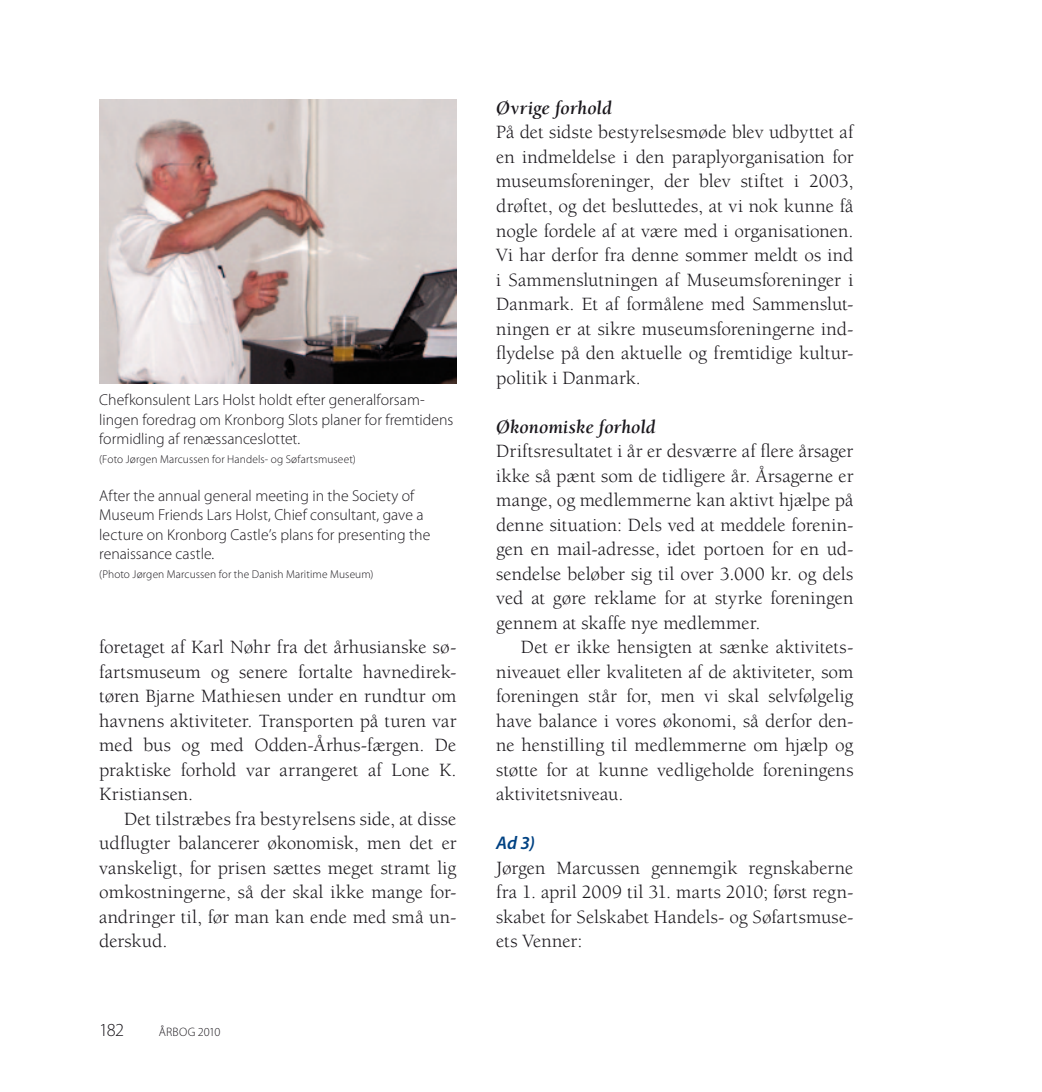
<style>
.page{position:relative;width:1042px;height:1092px;background:#fff}
.page>*{position:absolute;margin:0;border:0;box-sizing:border-box;transform-origin:0 0}
.t1{font:19.25px/24.5px "ATC Laurel";color:#1a171c;text-align:justify}
.t2{font:italic 700 19.25px "ATC Laurel";color:#1a171c}
.t3{font:italic 600 18.38px "Myriad Pro";color:#004283}
.t4{font:300 18.38px "Myriad Pro";color:#1a171c}
.t5{font:300 15.75px/19.2px "Myriad Pro";color:#1a171c}
.t6{font:300 12.25px "Myriad Pro";letter-spacing:.015em;color:#1a171c}
.t7{font:300 11.38px "Myriad Pro";letter-spacing:.01em;color:#1a171c}
</style>
<div class="page">
<img style="left:99px;top:99px;width:357px;height:284px">
<p class="t5" style="left:99px;top:390px;width:356px">Chefkonsulent Lars Holst holdt efter generalforsam&shy;lingen foredrag om Kronborg Slots planer for fremtidens formidling af renæssanceslottet.</p>
<p class="t7" style="left:99px;top:452px;width:258px">(Foto Jørgen Marcussen for Handels- og Søfartsmuseet)</p>
<p class="t5" style="left:99px;top:486px;width:333px">After the annual general meeting in the Society of Museum Friends Lars Holst, Chief consultant, gave a lecture on Kronborg Castle’s plans for presenting the renaissance castle.</p>
<p class="t7" style="left:99px;top:567px;width:276px">(Photo Jørgen Marcussen for the Danish Maritime Museum)</p>
<p class="t1" style="left:99px;top:635px;width:359px">foretaget af Karl Nøhr fra det århusianske sø&shy;fartsmuseum og senere fortalte havnedirek&shy;tøren Bjarne Mathiesen under en rundtur om havnens aktiviteter. Transporten på turen var med bus og med Odden-Århus-færgen. De praktiske forhold var arrangeret af Lone K.<br>Kristiansen.</p>
<p class="t1" style="left:99px;top:806px;width:359px;text-indent:25px">Det tilstræbes fra bestyrelsens side, at disse udflugter balancerer økonomisk, men det er vanskeligt, for prisen sættes meget stramt lig omkostningerne, så der skal ikke mange for&shy;andringer til, før man kan ende med små un&shy;derskud.</p>
<p class="t4" style="left:99px;top:1018px;width:26px">182</p>
<p class="t6" style="left:159px;top:1024px;width:63px">Årbog 2010</p>
<p class="t2" style="left:496px;top:98px;width:117px">Øvrige forhold</p>
<p class="t1" style="left:496px;top:120px;width:359px">På det sidste bestyrelsesmøde blev udbyttet af en indmeldelse i den paraplyorganisation for museumsforeninger, der blev stiftet i 2003, drøftet, og det besluttedes, at vi nok kunne få nogle fordele af at være med i organisationen.<br>Vi har derfor fra denne sommer meldt os ind i Sammenslutningen af Museumsforeninger i Danmark. Et af formålene med Sammenslut&shy;ningen er at sikre museumsforeningerne ind&shy;flydelse på den aktuelle og fremtidige kultur&shy;politik i Danmark.</p>
<p class="t2" style="left:496px;top:416px;width:161px">Økonomiske forhold</p>
<p class="t1" style="left:496px;top:439px;width:359px">Driftsresultatet i år er desværre af flere årsager ikke så pænt som de tidligere år. Årsagerne er mange, og medlemmerne kan aktivt hjælpe på denne situation: Dels ved at meddele forenin&shy;gen en mail-adresse, idet portoen for en ud&shy;sendelse beløber sig til over 3.000 kr. og dels ved at gøre reklame for at styrke foreningen gennem at skaffe nye medlemmer.</p>
<p class="t1" style="left:496px;top:635px;width:359px;text-indent:25px">Det er ikke hensigten at sænke aktivitets&shy;niveauet eller kvaliteten af de aktiviteter, som foreningen står for, men vi skal selvfølgelig have balance i vores økonomi, så derfor den&shy;ne henstilling til medlemmerne om hjælp og støtte for at kunne vedligeholde foreningens aktivitetsniveau.</p>
<p class="t3" style="left:496px;top:831px;width:40px">Ad 3)</p>
<p class="t1" style="left:496px;top:855px;width:359px">Jørgen Marcussen gennemgik regnskaberne fra 1. april 2009 til 31. marts 2010; først regn&shy;skabet for Selskabet Handels- og Søfartsmuse&shy;ets Venner:</p>
</div>
